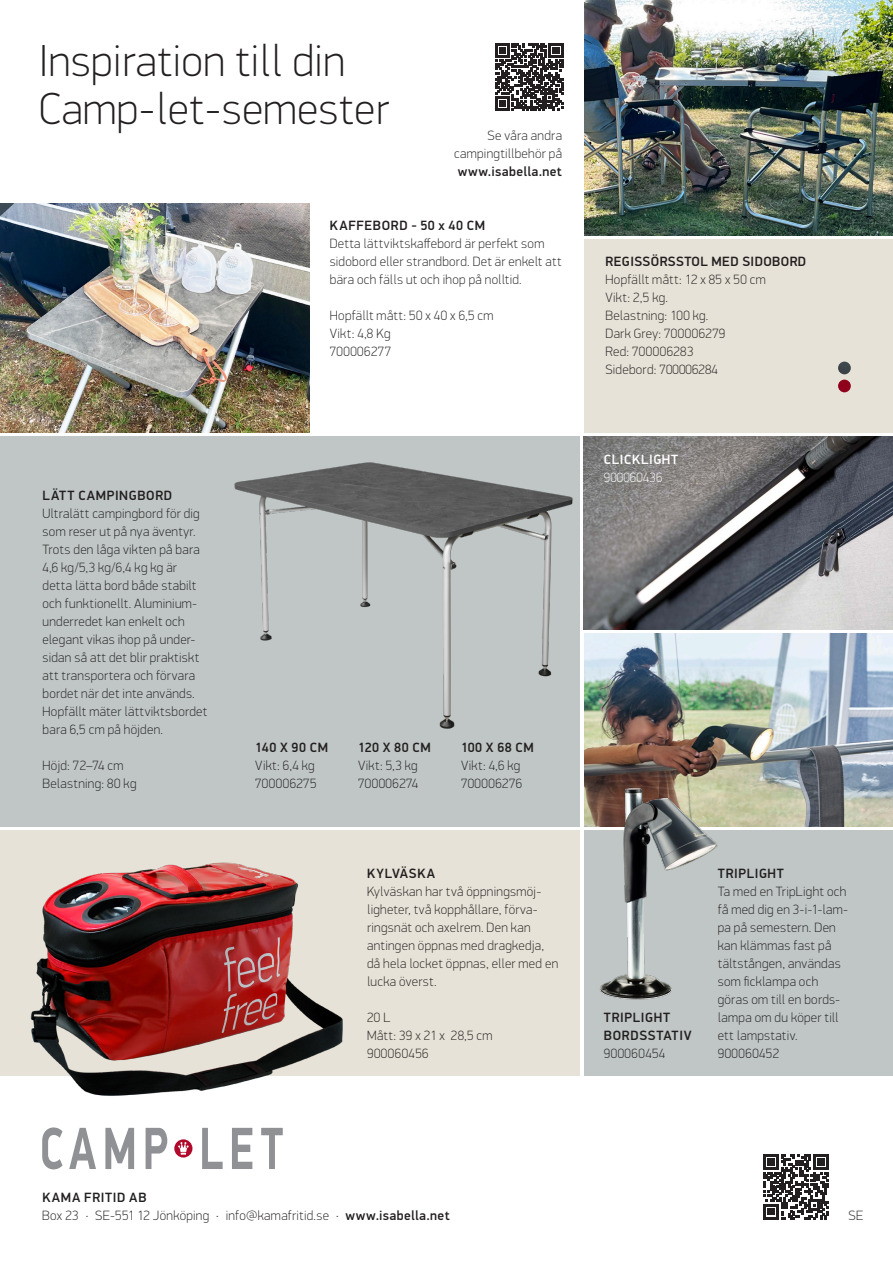
<style>
.page{position:relative;width:893px;height:1263px;background:#fff}
.page>*{position:absolute;margin:0;border:0;box-sizing:border-box;transform-origin:0 0}
.Tilbehør_overskrift{font:100 45px/48px "PF Din Display Pro";letter-spacing:.01em;color:#231f20}
.BRØDTEKST_Produkt{font:100 13.5px/18px "PF Din Display Pro";letter-spacing:.025em;color:#231f20}
.BRØDTEKST_Produkt-2{font:500 13.5px/18px "PF Din Display Pro";letter-spacing:.045em;color:#231f20}
.BRØDTEKST_Produkt-3{font:500 13.5px "PF Din Display Pro";letter-spacing:.05em;color:#fff}
.BRØDTEKST_Produkt-4{font:100 13.5px "PF Din Display Pro";letter-spacing:.01em;color:#fff}
.s1{font-weight:500}
.s2{font-weight:100}
</style>
<div class="page">
<div style="left:0;top:436px;width:580px;height:391px;background:#bfc6c5"></div>
<div style="left:584px;top:239px;width:309px;height:193px;background:#e6e2d7"></div>
<img style="left:584px;top:0;width:309px;height:235px">
<svg style="left:838px;top:362px;width:13px;height:12px"></svg>
<svg style="left:838px;top:380px;width:13px;height:12px"></svg>
<img style="left:0;top:203px;width:309px;height:229px">
<img style="left:234px;top:450px;width:357px;height:279px">
<svg style="left:261px;top:1128px;width:22px;height:41px"></svg>
<svg style="left:202px;top:1128px;width:21px;height:41px"></svg>
<svg style="left:232px;top:1128px;width:20px;height:41px"></svg>
<svg style="left:146px;top:1128px;width:21px;height:41px"></svg>
<svg style="left:105px;top:1128px;width:29px;height:41px"></svg>
<svg style="left:69px;top:1128px;width:27px;height:41px"></svg>
<svg style="left:42px;top:1127px;width:21px;height:42px"></svg>
<svg style="left:174px;top:1139px;width:18px;height:18px"></svg>
<div style="left:584px;top:830px;width:309px;height:246px;background:#bfc6c5"></div>
<div style="left:0;top:830px;width:580px;height:246px;background:#e6e2d7"></div>
<img style="left:584px;top:634px;width:309px;height:193px">
<img style="left:590px;top:781px;width:136px;height:219px">
<img style="left:584px;top:436px;width:309px;height:193px">
<img style="left:30px;top:862px;width:313px;height:234px">
<svg style="left:495px;top:43px;width:68px;height:68px"></svg>
<svg style="left:763px;top:1154px;width:66px;height:66px"></svg>
<p class="Tilbehør_overskrift" style="left:39px;top:37px;width:352px">Inspiration till din<br>Camp-let-semester</p>
<p class="BRØDTEKST_Produkt" style="left:454px;top:127px;width:109px;text-align:justify;text-indent:33px">Se våra andra campingtillbehör på <span class="s1">www.isabella.net</span></p>
<p class="BRØDTEKST_Produkt" style="left:330px;top:217px;width:233px"><span class="s1">KAFFEBORD - 50 x 40 CM<br></span>Detta lättviktskaffebord är perfekt som sidobord eller strandbord. Det är enkelt att bära och fälls ut och ihop på nolltid.</p>
<p class="BRØDTEKST_Produkt" style="left:330px;top:307px;width:165px">Hopfällt mått: 50 x 40 x 6,5 cm</p>
<p class="BRØDTEKST_Produkt" style="left:330px;top:325px;width:62px">Vikt: 4,8 Kg</p>
<p class="BRØDTEKST_Produkt" style="left:330px;top:343px;width:63px">700006277</p>
<p class="BRØDTEKST_Produkt-2" style="left:43px;top:487px;width:131px">LÄTT CAMPINGBORD</p>
<p class="BRØDTEKST_Produkt" style="left:43px;top:505px;width:166px">Ultralätt campingbord för dig som reser ut på nya äventyr.<br>Trots den låga vikten på bara<br>4,6 kg/5,3 kg/6,4 kg kg är detta lätta bord både stabilt och funktionellt. Aluminium&shy;underredet kan enkelt och elegant vikas ihop på under&shy;sidan så att det blir praktiskt att transportera och förvara bordet när det inte används.<br>Hopfällt mäter lättviktsbordet bara 6,5 cm på höjden.</p>
<p class="BRØDTEKST_Produkt" style="left:43px;top:757px;width:83px">Höjd: 72–74 cm</p>
<p class="BRØDTEKST_Produkt" style="left:43px;top:775px;width:95px">Belastning: 80 kg</p>
<p class="BRØDTEKST_Produkt-2" style="left:255px;top:739px;width:74px">140 X 90 CM</p>
<p class="BRØDTEKST_Produkt" style="left:255px;top:757px;width:61px">Vikt: 6,4 kg</p>
<p class="BRØDTEKST_Produkt" style="left:255px;top:775px;width:63px">700006275</p>
<p class="BRØDTEKST_Produkt-2" style="left:358px;top:739px;width:74px">120 X 80 CM</p>
<p class="BRØDTEKST_Produkt" style="left:358px;top:757px;width:61px">Vikt: 5,3 kg</p>
<p class="BRØDTEKST_Produkt" style="left:358px;top:775px;width:62px">700006274</p>
<p class="BRØDTEKST_Produkt-2" style="left:461px;top:739px;width:74px">100 X 68 CM</p>
<p class="BRØDTEKST_Produkt" style="left:461px;top:757px;width:61px">Vikt: 4,6 kg</p>
<p class="BRØDTEKST_Produkt" style="left:461px;top:775px;width:63px">700006276</p>
<p class="BRØDTEKST_Produkt-2" style="left:367px;top:865px;width:69px">KYLVÄSKA</p>
<p class="BRØDTEKST_Produkt" style="left:367px;top:883px;width:193px">Kylväskan har två öppningsmöj&shy;ligheter, två kopphållare, förva&shy;ringsnät och axelrem. Den kan antingen öppnas med dragkedja, då hela locket öppnas, eller med en lucka överst.</p>
<p class="BRØDTEKST_Produkt" style="left:367px;top:1009px;width:25px">20 L</p>
<p class="BRØDTEKST_Produkt" style="left:367px;top:1027px;width:127px">Mått: 39 x 21 x 28,5 cm</p>
<p class="BRØDTEKST_Produkt" style="left:367px;top:1045px;width:63px">900060456</p>
<p class="BRØDTEKST_Produkt-2" style="left:605px;top:253px;width:202px">REGISSÖRSSTOL MED SIDOBORD<br><span class="s2">Hopfällt mått: 12 x 85 x 50 cm</span></p>
<p class="BRØDTEKST_Produkt" style="left:605px;top:289px;width:64px">Vikt: 2,5 kg.</p>
<p class="BRØDTEKST_Produkt" style="left:605px;top:307px;width:105px">Belastning: 100 kg.</p>
<p class="BRØDTEKST_Produkt" style="left:605px;top:325px;width:121px">Dark Grey: 700006279<br>Red: 700006283</p>
<p class="BRØDTEKST_Produkt" style="left:605px;top:361px;width:114px">Sidebord: 700006284</p>
<p class="BRØDTEKST_Produkt-3" style="left:604px;top:452px;width:76px">CLICKLIGHT</p>
<p class="BRØDTEKST_Produkt-4" style="left:604px;top:470px;width:60px">900060436</p>
<p class="BRØDTEKST_Produkt-2" style="left:604px;top:1009px;width:89px">TRIPLIGHT<br>BORDSSTATIV</p>
<p class="BRØDTEKST_Produkt" style="left:604px;top:1045px;width:63px">900060454</p>
<p class="BRØDTEKST_Produkt-2" style="left:718px;top:865px;width:68px">TRIPLIGHT</p>
<p class="BRØDTEKST_Produkt" style="left:718px;top:883px;width:132px">Ta med en TripLight och få med dig en 3-i-1-lam&shy;pa på semestern. Den kan klämmas fast på tältstången, användas som ficklampa och göras om till en bords&shy;lampa om du köper till ett lampstativ.</p>
<p class="BRØDTEKST_Produkt" style="left:718px;top:1045px;width:63px">900060452</p>
<p class="BRØDTEKST_Produkt-2" style="left:42px;top:1189px;width:106px">KAMA FRITID AB</p>
<p class="BRØDTEKST_Produkt" style="left:42px;top:1207px;width:409px">Box 23 · SE-551 12 Jönköping · info@kamafritid.se · <span class="s1">www.isabella.net</span></p>
<p class="BRØDTEKST_Produkt" style="left:848px;top:1207px;width:16px">SE</p>
</div>
